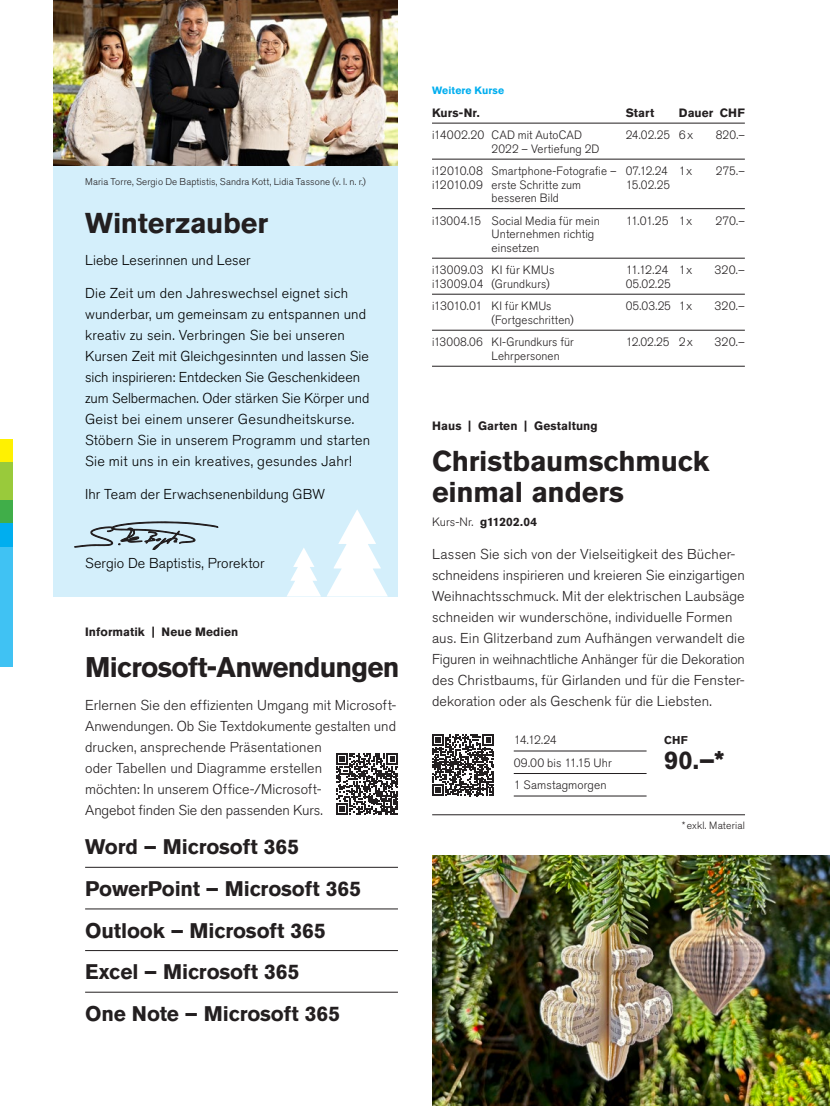
<style>
.page{position:relative;width:830px;height:1106px;background:#fff}
.page>*{position:absolute;margin:0;border:0;box-sizing:border-box;transform-origin:0 0}
.t1{font:700 28.5px/31.5px "Akzidenz Grotesk Pro";letter-spacing:-.01em;color:#231f20}
.t2{font:700 28.2px "Akzidenz Grotesk Pro";letter-spacing:-.025em;color:#231f20}
.t3{font:700 25.5px "Akzidenz Grotesk Pro";color:#231f20}
.t4{font:700 21px "Akzidenz Grotesk Pro";letter-spacing:-.005em;color:#231f20}
.t5{font:300 14.25px/21px "Akzidenz Grotesk Pro";letter-spacing:.005em;color:#231f20}
.t6{font:300 14.25px/21px "Akzidenz Grotesk Pro";letter-spacing:.01em;color:#000}
.t7{font:300 12px/22.5px "Akzidenz Grotesk Pro";letter-spacing:.01em;color:#231f20;scale:.96 1}
.t8{font:300 12px/22.5px "Akzidenz Grotesk Pro";letter-spacing:.01em;color:#231f20}
.t9{font:700 12px "Akzidenz Grotesk Pro";letter-spacing:.01em;color:#231f20}
.t10{font:700 11.25px "Akzidenz Grotesk Pro";color:#231f20}
.t11{font:300 10.5px "Akzidenz Grotesk Pro";letter-spacing:.015em;color:#231f20}
.t12{font:700 10.5px "Akzidenz Grotesk Pro";letter-spacing:.015em;color:#00aeef}
.t13{font:300 9.75px "Akzidenz Grotesk Pro";letter-spacing:.01em;color:#231f20}
.s1{font-weight:300}
</style>
<div class="page">
<img style="left:432px;top:855px;width:397px;height:251px">
<div style="left:0;top:547px;width:13px;height:120px;background:#40c2f3"></div>
<div style="left:0;top:439px;width:13px;height:24px;background:#fff101"></div>
<div style="left:0;top:500px;width:13px;height:23px;background:#40ae49"></div>
<div style="left:0;top:463px;width:13px;height:37px;background:#99ca3b"></div>
<div style="left:0;top:523px;width:13px;height:24px;background:#00aeef"></div>
<div style="left:53px;top:0;width:345px;height:596px;background:#d4effb"></div>
<svg style="left:74px;top:522px;width:144px;height:28px"></svg>
<img style="left:53px;top:0;width:345px;height:166px">
<svg style="left:336px;top:753px;width:62px;height:62px"></svg>
<hr style="left:85px;top:867px;width:313px;height:1px;background:#231f20">
<hr style="left:432px;top:123px;width:312px;height:1px;background:#231f20">
<hr style="left:432px;top:159px;width:312px;height:1px;background:#231f20">
<hr style="left:432px;top:208px;width:312px;height:1px;background:#231f20">
<hr style="left:432px;top:258px;width:312px;height:1px;background:#231f20">
<hr style="left:432px;top:294px;width:312px;height:1px;background:#231f20">
<hr style="left:432px;top:330px;width:312px;height:1px;background:#231f20">
<hr style="left:432px;top:366px;width:312px;height:1px;background:#231f20">
<hr style="left:85px;top:908px;width:313px;height:1px;background:#231f20">
<hr style="left:85px;top:992px;width:313px;height:1px;background:#231f20">
<hr style="left:85px;top:950px;width:313px;height:1px;background:#231f20">
<hr style="left:513px;top:750px;width:133px;height:1px;background:#231f20">
<hr style="left:513px;top:773px;width:133px;height:1px;background:#231f20">
<hr style="left:513px;top:795px;width:133px;height:1px;background:#231f20">
<hr style="left:432px;top:814px;width:312px;height:1px;background:#231f20">
<svg style="left:432px;top:734px;width:62px;height:62px"></svg>
<svg style="left:287px;top:510px;width:101px;height:86px"></svg>
<p class="t13" style="left:85px;top:175px;width:282px">Maria Torre, Sergio De Baptistis, Sandra Kott, Lidia Tassone (v. l. n. r.)</p>
<h1 class="t1" style="left:85px;top:206px;width:184px">Winterzauber</h1>
<p class="t6" style="left:85px;top:249px;width:167px">Liebe Leserinnen und Leser</p>
<p class="t6" style="left:85px;top:282px;width:286px">Die Zeit um den Jahreswechsel eignet sich wunderbar, um gemeinsam zu entspannen und kreativ zu sein. Verbringen Sie bei unseren Kursen Zeit mit Gleichgesinnten und lassen Sie sich inspirieren: Entdecken Sie Geschenkideen zum Selbermachen. Oder stärken Sie Körper und Geist bei einem unserer Gesundheitskurse.<br>Stöbern Sie in unserem Programm und starten Sie mit uns in ein kreatives, gesundes Jahr!</p>
<p class="t6" style="left:85px;top:483px;width:241px">Ihr Team der Erwachsenenbildung GBW</p>
<p class="t6" style="left:85px;top:552px;width:181px">Sergio De Baptistis, Prorektor</p>
<p class="t9" style="left:85px;top:624px;width:154px">Informatik | Neue Medien</p>
<h2 class="t2" style="left:85px;top:649px;width:316px">Microsoft-Anwendungen</h2>
<p class="t5" style="left:85px;top:694px;width:313px">Erlernen Sie den effizienten Umgang mit Microsoft-Anwendungen. Ob Sie Textdokumente gestalten und drucken, ansprechende Präsentationen<br>oder Tabellen und Diagramme erstellen<br>möchten: In unserem Office-/Microsoft-<br>Angebot finden Sie den passenden Kurs.</p>
<h3 class="t4" style="left:85px;top:833px;width:215px">Word – Microsoft 365</h3>
<h3 class="t4" style="left:85px;top:875px;width:277px">PowerPoint – Microsoft 365</h3>
<h3 class="t4" style="left:85px;top:916px;width:242px">Outlook – Microsoft 365</h3>
<h3 class="t4" style="left:85px;top:958px;width:216px">Excel – Microsoft 365</h3>
<h3 class="t4" style="left:85px;top:999px;width:256px">One Note – Microsoft 365</h3>
<p class="t12" style="left:432px;top:84px;width:74px">Weitere Kurse</p>
<p class="t9" style="left:432px;top:105px;width:49px">Kurs-Nr.</p>
<p class="t9" style="left:625px;top:105px;width:30px">Start</p>
<p class="t9" style="left:678px;top:105px;width:67px">Dauer CHF</p>
<p class="t8" style="left:432px;top:124px;width:151px">i14002.20 CAD mit AutoCAD</p>
<p class="t7" style="left:625px;top:124px;width:72px">24.02.25 6x</p>
<p class="t7" style="left:715px;top:124px;width:32px">820.–</p>
<p class="t7" style="left:432px;top:137px;width:272px;text-indent:60px">2022 – Vertiefung 2D<br>i12010.08 Smartphone-Fotografie – 07.12.24 1x</p>
<p class="t7" style="left:715px;top:160px;width:32px">275.–</p>
<p class="t8" style="left:432px;top:173px;width:150px">i12010.09 erste Schritte zum</p>
<p class="t7" style="left:625px;top:173px;width:48px">15.02.25</p>
<p class="t7" style="left:432px;top:187px;width:176px;text-indent:60px">besseren Bild i13004.15 Social Media für mein</p>
<p class="t8" style="left:625px;top:209px;width:68px">11.01.25 1x</p>
<p class="t8" style="left:715px;top:209px;width:31px">270.–</p>
<p class="t8" style="left:491px;top:227px;width:104px;line-height:13.5px">Unternehmen richtig einsetzen</p>
<p class="t7" style="left:432px;top:259px;width:129px">i13009.03 KI für KMUs</p>
<p class="t8" style="left:625px;top:259px;width:68px">11.12.24 1x</p>
<p class="t8" style="left:714px;top:259px;width:32px">320.–</p>
<p class="t7" style="left:432px;top:272px;width:124px">i13009.04 (Grundkurs)</p>
<p class="t8" style="left:625px;top:272px;width:47px">05.02.25</p>
<p class="t8" style="left:432px;top:295px;width:121px">i13010.01 KI für KMUs</p>
<p class="t8" style="left:625px;top:295px;width:68px">05.03.25 1x</p>
<p class="t8" style="left:714px;top:295px;width:32px">320.–</p>
<p class="t7" style="left:432px;top:308px;width:149px;text-align:right">(Fortgeschritten)<br>i13008.06 KI-Grundkurs für</p>
<p class="t8" style="left:625px;top:331px;width:69px">12.02.25 2x</p>
<p class="t8" style="left:714px;top:331px;width:32px">320.–</p>
<p class="t7" style="left:491px;top:344px;width:72px">Lehrpersonen</p>
<p class="t9" style="left:432px;top:418px;width:167px">Haus | Garten | Gestaltung</p>
<h1 class="t1" style="left:432px;top:444px;width:279px">Christbaumschmuck einmal anders</h1>
<p class="t9" style="left:432px;top:514px;width:106px"><span class="s1">Kurs-Nr.</span> g11202.04</p>
<p class="t5" style="left:432px;top:543px;width:314px">Lassen Sie sich von der Vielseitigkeit des Bücher&shy;schneidens inspirieren und kreieren Sie einzigartigen Weihnachtsschmuck. Mit der elektrischen Laubsäge schneiden wir wunderschöne, individuelle Formen aus. Ein Glitzerband zum Aufhängen verwandelt die Figuren in weihnachtliche Anhänger für die Dekoration des Christbaums, für Girlanden und für die Fenster&shy;dekoration oder als Geschenk für die Liebsten.</p>
<p class="t8" style="left:513px;top:729px;width:99px">14.12.24<br>09.00 bis 11.15 Uhr<br>1 Samstagmorgen</p>
<p class="t10" style="left:663px;top:732px;width:25px">CHF</p>
<h3 class="t3" style="left:663px;top:744px;width:62px">90.–*</h3>
<p class="t11" style="left:681px;top:818px;width:65px">*exkl. Material</p>
</div>
